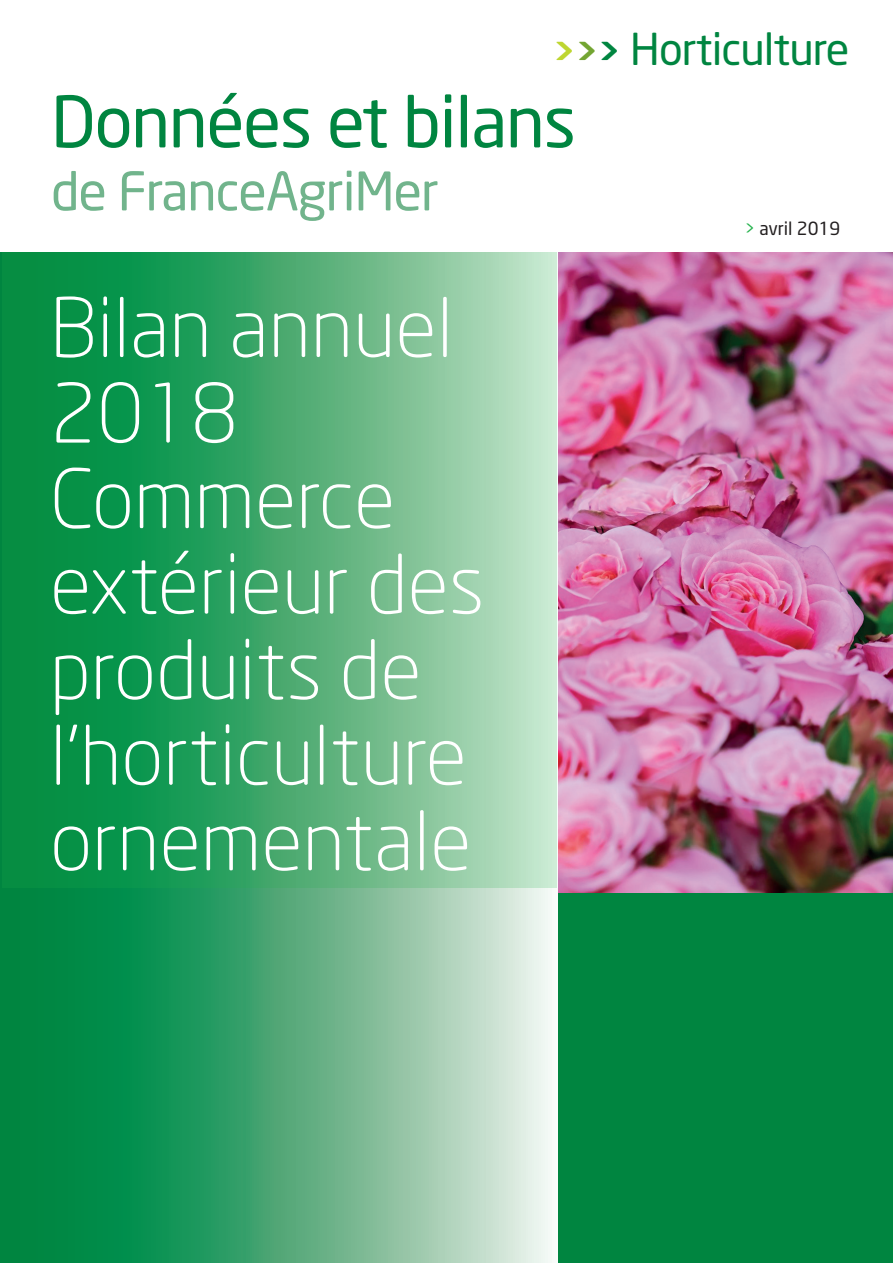
<style>
.page{position:relative;width:893px;height:1263px;background:#fff}
.page>*{position:absolute;margin:0;border:0;box-sizing:border-box;transform-origin:0 0}
.t1{font:300 81px/85.5px "Neo Sans";color:#fff}
.t2{font:70.05px "Neo Sans";letter-spacing:-.02em;color:#008540}
.t3{font:52.5px "Neo Sans";letter-spacing:-.02em;color:#71b48c}
.t4{font:43.5px "Neo Sans";letter-spacing:-.02em;color:#008540}
.t5{font:18px "Neo Sans";letter-spacing:-.005em;color:#231f20}
.s1{font-weight:700;font-size:36px;color:#bed630}
.s2{font-weight:700;font-size:36px;color:#73a532}
.s3{font-weight:700;font-size:36px}
.s4{color:#23b24b}
</style>
<div class="page">
<svg style="left:0;top:252px;width:550px;height:1011px;background:#56ad80"></svg>
<div style="left:558px;top:252px;width:335px;height:1011px;background:#008540"></div>
<img style="left:558px;top:252px;width:335px;height:640px">
<svg style="left:2px;top:252px;width:555px;height:636px;background:#4eaf76"></svg>
<p class="t4" style="left:553px;top:22px;width:298px"><span class="s1">&gt;</span><span class="s2">&gt;</span><span class="s3">&gt;</span> Horticulture</p>
<p class="t2" style="left:51px;top:79px;width:527px">Données et bilans</p>
<p class="t3" style="left:51px;top:159px;width:389px">de FranceAgriMer</p>
<p class="t1" style="left:50px;top:284px;width:436px">Bilan annuel<br>2018<br>Commerce extérieur des produits de l’horticulture ornementale</p>
<p class="t5" style="left:744px;top:218px;width:97px"><span class="s4">&gt;</span> avril 2019</p>
</div>
